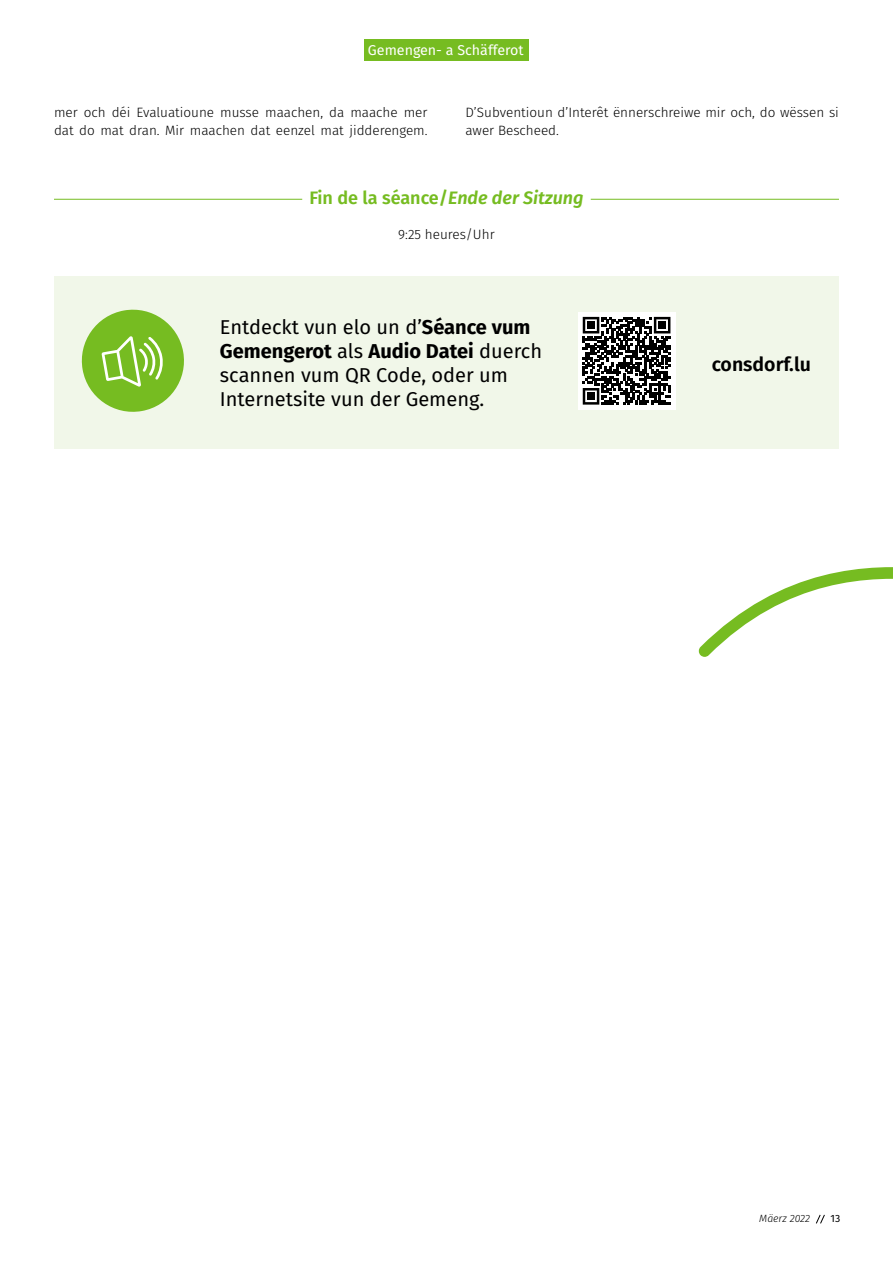
<style>
.page{position:relative;width:893px;height:1263px;background:#fff}
.page>*{position:absolute;margin:0;border:0;box-sizing:border-box;transform-origin:0 0}
.t1{font:20.1px/24px "Fira Sans";color:#000}
.t2{font:600 19.5px "Fira Sans";color:#000}
.t3{font:600 18px "Fira Sans";color:#76bc21}
.t4{font:14.25px "Fira Sans";color:#fff}
.t5{font:300 13.5px/18px "Fira Sans";color:#000}
.t6{font:italic 300 10.5px "Fira Sans";color:#000}
.t7{font:10.5px "Fira Sans";color:#000}
.s1{font-style:italic}
.s2{font-weight:700}
</style>
<div class="page">
<svg style="left:816px;top:1214px;width:9px;height:10px"></svg>
<div style="left:364px;top:39px;width:165px;height:21px;background:#76bc21"></div>
<hr style="left:54px;top:199px;width:248px;height:1px;background:#76bc21">
<hr style="left:591px;top:199px;width:248px;height:1px;background:#76bc21">
<div style="left:54px;top:276px;width:785px;height:172px;background:#f1f7e9"></div>
<svg style="left:81px;top:309px;width:103px;height:103px"></svg>
<div style="left:578px;top:312px;width:97px;height:97px;background:#fff"></div>
<svg style="left:583px;top:317px;width:87px;height:88px"></svg>
<div style="left:587px;top:322px;width:8px;height:7px;background:#000"></div>
<div style="left:659px;top:322px;width:7px;height:7px;background:#000"></div>
<div style="left:587px;top:393px;width:8px;height:7px;background:#000"></div>
<svg style="left:698px;top:567px;width:195px;height:90px"></svg>
<p class="t4" style="left:368px;top:39px;width:157px">Gemengen- a Schäfferot</p>
<p class="t5" style="left:54px;top:103px;width:375px">mer och déi Evaluatioune musse maachen, da maache mer dat do mat dran. Mir maachen dat eenzel mat jidderengem.</p>
<p class="t5" style="left:465px;top:103px;width:375px">D’Subventioun d’Interêt ënnerschreiwe mir och, do wëssen si awer Bescheed.</p>
<h3 class="t3" style="left:309px;top:183px;width:276px">Fin de la séance/<span class="s1">Ende der Sitzung</span></h3>
<p class="t5" style="left:398px;top:225px;width:98px">9:25 heures/Uhr</p>
<h1 class="t1" style="left:220px;top:314px;width:324px">Entdeckt vun elo un d’<span class="s2">Séance vum<br>Gemengerot</span> als <span class="s2">Audio Datei</span> duerch scannen vum QR Code, oder um<br>Internetsite vun der Gemeng.</h1>
<h2 class="t2" style="left:712px;top:348px;width:101px">consdorf.lu</h2>
<p class="t6" style="left:759px;top:1211px;width:53px">Mäerz 2022</p>
<p class="t7" style="left:830px;top:1211px;width:11px">13</p>
</div>
